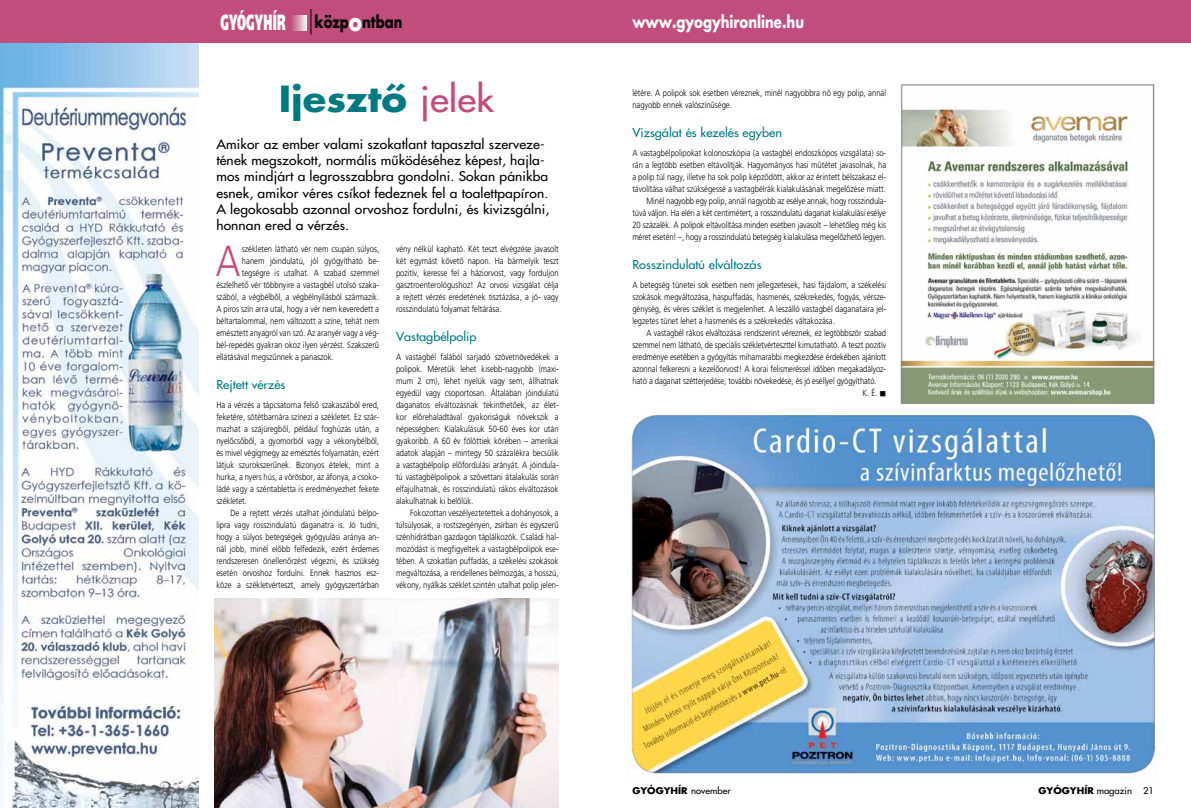
<style>
.page{position:relative;width:1191px;height:808px;background:#fff}
.page>*{position:absolute;margin:0;border:0;box-sizing:border-box;transform-origin:0 0}
.t1{font:300 43.4px "Frutiger Alt";color:#c14d7d;scale:.85 1}
.t2{font:700 35px "Futura Hungary";color:#007a81;scale:1.1 1}
.t3{font:800 22px "Frutiger Alt";letter-spacing:.03em;color:#fff;scale:.5 1}
.t4{font:16.6px "KB Futura Bold";color:#fff;scale:.8 1}
.t5{font:16.6px "KB Futura Bold";color:#000;scale:.8 1}
.t6{font:300 13px/16px "Futura Hungary";letter-spacing:.01em;color:#000;scale:1.06 1}
.t7{font:300 12px "Futura Hungary";color:#007a81;scale:1.06 1}
.t8{font:300 9px/12px "Frutiger Alt";color:#000;text-align:justify;scale:.85 1}
.t9{font:300 9px "Futura Hungary";color:#000;scale:1.06 1}
.t10{font:700 9px "Futura Hungary";color:#000;scale:1.06 1}
.s1{font-size:25px;color:#fff}
.s2{font-weight:300;color:#c14d7d}
.s3{font-weight:300}
.s4{font-weight:700}
</style>
<div class="page">
<img style="left:0;top:43px;width:198px;height:765px">
<div style="left:0;top:0;width:1191px;height:43px;background:#c14d7d"></div>
<img style="left:900px;top:82px;width:255px;height:322px">
<img style="left:627px;top:415px;width:529px;height:363px">
<svg style="left:292px;top:15px;width:14px;height:16px"></svg>
<svg style="left:310px;top:9px;width:1px;height:26px"></svg>
<img style="left:214px;top:598px;width:344px;height:210px">
<h3 class="t3" style="left:220px;top:9px;width:132px">Gyógyhír</h3>
<h3 class="t5" style="left:314px;top:10px;width:112px">közp<span class="s1">o</span>ntban</h3>
<h2 class="t2" style="left:279px;top:75px;width:197px">Ijesztô <span class="s2">jelek</span></h2>
<p class="t6" style="left:216px;top:137px;width:316px">Amikor az ember valami szokatlant tapasztal szerveze&shy;tének megszokott, normális mûködéséhez képest, hajla&shy;mos mindjárt a legrosszabbra gondolni. Sokan pánikba esnek, amikor véres csíkot fedeznek fel a toalettpapíron.<br>A legokosabb azonnal orvoshoz fordulni, és kivizsgálni, honnan ered a vérzés.</p>
<p class="t8" style="left:396px;top:243px;width:193px">vény nélkül kapható. Két teszt elvégzése javasolt két egymást követô napon. Ha bármelyik teszt pozitív, keresse fel a háziorvost, vagy forduljon gasztroenterológushoz! Az orvosi vizsgálat célja a rejtett vérzés eredetének tisztázása, a jó- vagy rosszindulatú folyamat feltárása.</p>
<h3 class="t7" style="left:396px;top:329px;width:77px">Vastagbélpolip</h3>
<p class="t8" style="left:396px;top:351px;width:193px">A vastagbél falából sarjadó szövetnövedékek a polipok. Méretük lehet kisebb-nagyobb (maxi&shy;mum 2 cm), lehet nyelük vagy sem, állhatnak egyedül vagy csoportosan. Általában jóindulatú daganatos elváltozásnak tekinthetôek, az élet&shy;kor elôrehaladtával gyakoriságuk növekszik a népességben. Kialakulásuk 50-60 éves kor után gyakoribb. A 60 év fölöttiek körében – amerikai adatok alapján – mintegy 50 százalékra becsülik a vastagbélpolip elôfordulási arányát. A jóindula&shy;tú vastagbélpolipok a szövettani átalakulás során elfajulhatnak, és rosszindulatú rákos elváltozások alakulhatnak ki belôlük.</p>
<p class="t8" style="left:396px;top:507px;width:193px;text-indent:14px">Fokozottan veszélyeztetettek a dohányosok, a túlsúlyosak, a rostszegényen, zsírban és egyszerû szénhidrátban gazdagon táplálkozók. Családi hal&shy;mozódást is megfigyeltek a vastagbélpolipok ese&shy;tében. A szokatlan puffadás, a székelési szokások megváltozása, a rendellenes bélmozgás, a hosszú, vékony, nyálkás széklet szintén utalhat polip jelen-</p>
<h1 class="t1" style="left:216px;top:236px;width:30px">A</h1>
<p class="t8" style="left:242px;top:243px;width:163px">székleten látható vér nem csupán súlyos,</p>
<p class="t8" style="left:242px;top:255px;width:163px">hanem jóindulatú, jól gyógyítható be-</p>
<p class="t8" style="left:242px;top:267px;width:163px">tegségre is utalhat. A szabad szemmel</p>
<p class="t8" style="left:216px;top:279px;width:193px">észlelhetô vér többnyire a vastagbél utolsó szaka-</p>
<p class="t8" style="left:216px;top:291px;width:193px">szából, a végbélbôl, a végbélnyílásból származik.</p>
<p class="t8" style="left:216px;top:303px;width:193px">A piros szín arra utal, hogy a vér nem keveredett a</p>
<p class="t8" style="left:216px;top:315px;width:193px">béltartalommal, nem változott a színe, tehát nem</p>
<p class="t8" style="left:216px;top:327px;width:193px">emésztett anyagról van szó. Az aranyér vagy a vég-</p>
<p class="t8" style="left:216px;top:339px;width:193px">bél-repedés gyakran okoz ilyen vérzést. Szakszerû</p>
<p class="t8" style="left:216px;top:351px;width:140px">ellátásával megszûnnek a panaszok.</p>
<h3 class="t7" style="left:216px;top:377px;width:67px">Rejtett vérzés</h3>
<p class="t8" style="left:216px;top:399px;width:193px">Ha a vérzés a tápcsatorna felsô szakaszából ered, feketére, sötétbarnára színezi a székletet. Ez szár&shy;mazhat a szájüregbôl, például foghúzás után, a nyelôcsôbôl, a gyomorból vagy a vékonybélbôl, és mivel végigmegy az emésztés folyamatán, ezért látjuk szurokszerûnek. Bizonyos ételek, mint a hurka, a nyers hús, a vörösbor, az áfonya, a csoko&shy;ládé vagy a széntabletta is eredményezhet fekete székletet.</p>
<p class="t8" style="left:216px;top:507px;width:193px;text-indent:14px">De a rejtett vérzés utalhat jóindulatú bélpo&shy;lipra vagy rosszindulatú daganatra is. Jó tudni, hogy a súlyos betegségek gyógyulási aránya an&shy;nál jobb, minél elôbb felfedezik, ezért érdemes rendszeresen önellenôrzést végezni, és szükség esetén orvoshoz fordulni. Ennek hasznos esz&shy;köze a székletvérteszt, amely gyógyszertárban</p>
<h3 class="t4" style="left:632px;top:11px;width:216px">www.gyogyhironline.hu</h3>
<p class="t8" style="left:632px;top:87px;width:300px">létére. A polipok sok esetben véreznek, minél nagyobbra nô egy polip, annál nagyobb ennek valószínûsége.</p>
<h3 class="t7" style="left:632px;top:125px;width:143px">Vizsgálat és kezelés egyben</h3>
<p class="t8" style="left:632px;top:147px;width:300px;text-align:right">A vastagbélpolipokat kolonoszkópia (a vastagbél endoszkópos vizsgálata) so&shy;rán a legtöbb esetben eltávolítják. Hagyományos hasi mûtétet javasolnak, ha a polip túl nagy, illetve ha sok polip képzôdött, akkor az érintett bélszakasz el&shy;távolítása válhat szükségessé a vastagbélrák kialakulásának megelôzése miatt.<br>Minél nagyobb egy polip, annál nagyobb az esélye annak, hogy rosszindula&shy;túvá váljon. Ha eléri a két centimétert, a rosszindulatú daganat kialakulási esélye 20 százalék. A polipok eltávolítása minden esetben javasolt – lehetôleg még kis méret esetén! –, hogy a rosszindulatú betegség kialakulása megelôzhetô legyen.</p>
<h3 class="t7" style="left:632px;top:257px;width:123px">Rosszindulatú elváltozás</h3>
<p class="t8" style="left:632px;top:279px;width:300px">A betegség tünetei sok esetben nem jellegzetesek, hasi fájdalom, a székelési szokások megváltozása, haspuffadás, hasmenés, székrekedés, fogyás, vérsze&shy;génység, és véres széklet is megjelenhet. A leszálló vastagbél daganataira jel&shy;legzetes tünet lehet a hasmenés és a székrekedés váltakozása.</p>
<p class="t8" style="left:646px;top:327px;width:283px">A vastagbél rákos elváltozásai rendszerint véreznek, ez legtöbbször szabad</p>
<p class="t8" style="left:632px;top:339px;width:300px">szemmel nem látható, de speciális székletvérteszttel kimutatható. A teszt pozitív</p>
<p class="t8" style="left:632px;top:351px;width:300px">eredménye esetében a gyógyítás mihamarabbi megkezdése érdekében ajánlott</p>
<p class="t8" style="left:632px;top:363px;width:300px">azonnal felkeresni a kezelôorvost! A korai felismeréssel idôben megakadályoz-</p>
<p class="t8" style="left:632px;top:375px;width:289px">ható a daganat szétterjedése, további növekedése, és jó eséllyel gyógyítható.</p>
<p class="t8" style="left:862px;top:387px;width:29px">K. É. ■</p>
<p class="t10" style="left:632px;top:784px;width:94px">Gyógyhír <span class="s3">november</span></p>
<p class="t9" style="left:1038px;top:785px;width:111px"><span class="s4">Gyógyhír</span> magazin 21</p>
</div>
